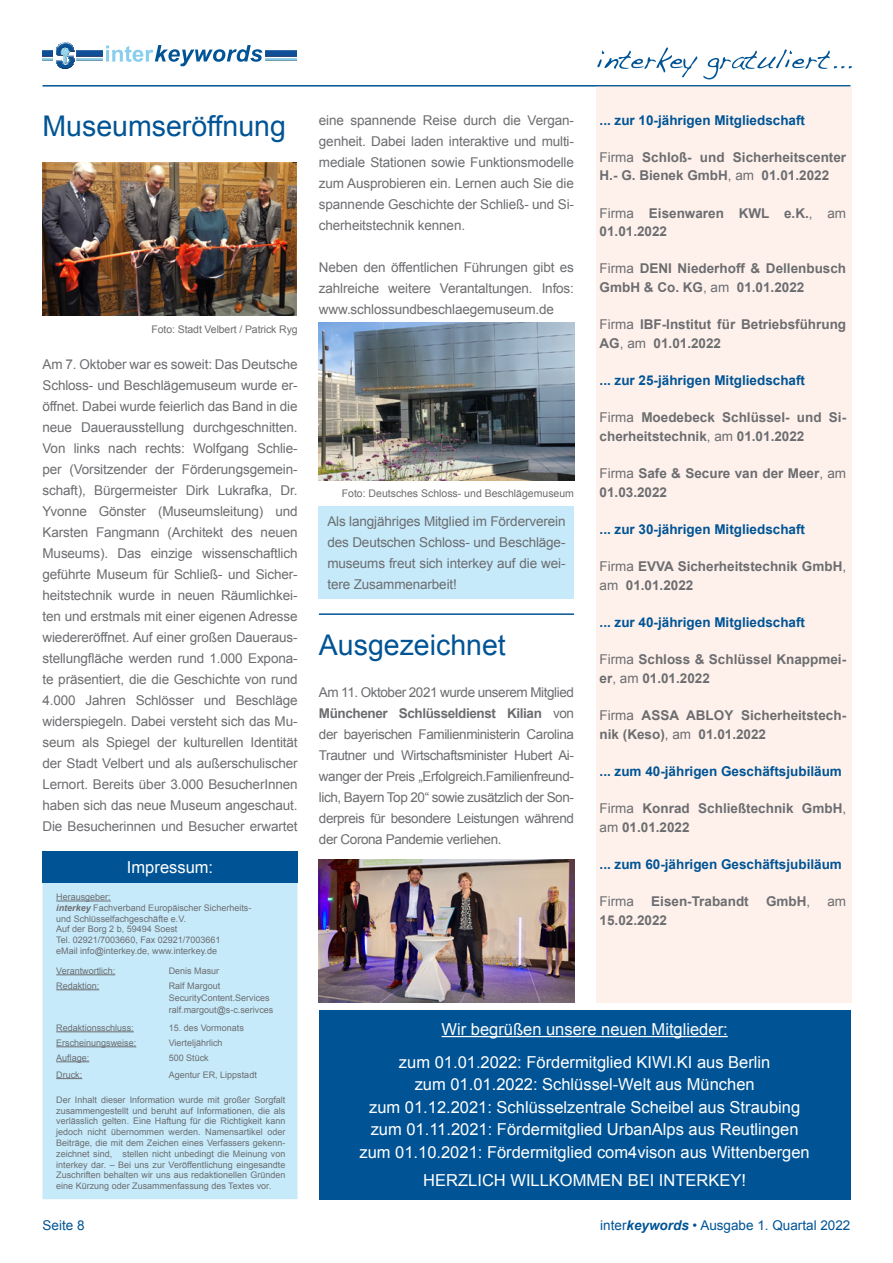
<style>
.page{position:relative;width:893px;height:1263px;background:#fff}
.page>*{position:absolute;margin:0;border:0;box-sizing:border-box;transform-origin:0 0}
.t1{font:28.5px "Arial";color:#005495}
.t2{font:16.5px "Arial";color:#fff}
.t3{font:13.5px/21px "Arial";letter-spacing:-.01em;color:#6c6d70;text-align:justify}
.t4{font:700 13.5px/18.6px "Arial";color:#6c6d70}
.t5{font:700 13.5px "Arial";color:#005495}
.t6{font:13.5px "Arial";color:#005495}
.t7{font:10.5px "Arial";color:#6c6d70}
.t8{font:9px/10.8px "Arial";color:#6c6d70;text-align:justify}
.s1{font-weight:700;font-style:italic}
.s2{font-weight:700}
.s3{font-weight:400}
</style>
<div class="page">
<svg style="left:106px;top:45px;width:156px;height:21px"></svg>
<img style="left:77px;top:51px;width:26px;height:5px">
<img style="left:265px;top:51px;width:31px;height:5px">
<img style="left:265px;top:58px;width:31px;height:3px">
<svg style="left:43px;top:43px;width:31px;height:26px"></svg>
<hr style="left:43px;top:85px;width:807px;height:2px;background:#005495">
<svg style="left:597px;top:47px;width:255px;height:32px"></svg>
<div style="left:43px;top:878px;width:254px;height:321px;background:#c6eafa"></div>
<div style="left:43px;top:851px;width:255px;height:32px;background:#005495"></div>
<hr style="left:56px;top:901px;width:55px;height:1px;background:#6c6d70">
<hr style="left:56px;top:974px;width:59px;height:1px;background:#6c6d70">
<hr style="left:56px;top:989px;width:43px;height:1px;background:#6c6d70">
<hr style="left:56px;top:1031px;width:78px;height:1px;background:#6c6d70">
<hr style="left:56px;top:1046px;width:80px;height:1px;background:#6c6d70">
<hr style="left:56px;top:1061px;width:33px;height:1px;background:#6c6d70">
<svg style="left:56px;top:1078px;width:26px;height:1px"></svg>
<div style="left:596px;top:86px;width:255px;height:916px;background:#fef1ec"></div>
<div style="left:319px;top:1010px;width:531px;height:189px;background:#005495"></div>
<hr style="left:442px;top:1036px;width:286px;height:1px;background:#fff">
<img style="left:319px;top:323px;width:255px;height:157px">
<img style="left:43px;top:162px;width:253px;height:154px">
<img style="left:319px;top:859px;width:255px;height:143px">
<hr style="left:319px;top:613px;width:255px;height:2px;background:#005495">
<div style="left:319px;top:506px;width:255px;height:93px;background:#c6eafa"></div>
<p class="t1" style="left:43px;top:107px;width:245px">Museumseröffnung</p>
<p class="t7" style="left:152px;top:322px;width:148px">Foto: Stadt Velbert / Patrick Ryg</p>
<p class="t3" style="left:43px;top:354px;width:257px">Am 7. Oktober war es soweit: Das Deutsche Schloss- und Beschlägemuseum wurde er&shy;öffnet. Dabei wurde feierlich das Band in die neue Dauerausstellung durchgeschnitten.<br>Von links nach rechts: Wolfgang Schlie&shy;per (Vorsitzender der Förderungsgemein&shy;schaft), Bürgermeister Dirk Lukrafka, Dr.<br>Yvonne Gönster (Museumsleitung) und Karsten Fangmann (Architekt des neuen Museums). Das einzige wissenschaftlich geführte Museum für Schließ- und Sicher&shy;heitstechnik wurde in neuen Räumlichkei&shy;ten und erstmals mit einer eigenen Adresse wiedereröffnet. Auf einer großen Daueraus&shy;stellungfläche werden rund 1.000 Expona&shy;te präsentiert, die die Geschichte von rund 4.000 Jahren Schlösser und Beschläge widerspiegeln. Dabei versteht sich das Mu&shy;seum als Spiegel der kulturellen Identität der Stadt Velbert und als außerschulischer Lernort. Bereits über 3.000 BesucherInnen haben sich das neue Museum angeschaut.<br>Die Besucherinnen und Besucher erwartet</p>
<p class="t2" style="left:127px;top:856px;width:88px">Impressum:</p>
<p class="t8" style="left:56px;top:891px;width:56px">Herausgeber:</p>
<p class="t8" style="left:56px;top:902px;width:197px"><span class="s1">interkey</span> Fachverband Europäischer Sicherheits-</p>
<p class="t8" style="left:56px;top:913px;width:131px">und Schlüsselfachgeschäfte e.V.</p>
<p class="t8" style="left:56px;top:924px;width:123px">Auf der Borg 2 b, 59494 Soest</p>
<p class="t8" style="left:56px;top:935px;width:166px">Tel. 02921/7003660, Fax 02921/7003661</p>
<p class="t8" style="left:56px;top:945px;width:162px">eMail info@interkey.de, www.interkey.de</p>
<p class="t8" style="left:56px;top:965px;width:61px">Verantwortlich:</p>
<p class="t8" style="left:169px;top:965px;width:52px">Denis Masur</p>
<p class="t8" style="left:56px;top:980px;width:45px">Redaktion:</p>
<p class="t8" style="left:169px;top:980px;width:53px">Ralf Margout</p>
<p class="t8" style="left:169px;top:992px;width:103px">SecurityContent.Services</p>
<p class="t8" style="left:169px;top:1004px;width:106px">ralf.margout@s-c.serivces</p>
<p class="t8" style="left:56px;top:1022px;width:79px">Redaktionsschluss:</p>
<p class="t8" style="left:169px;top:1022px;width:77px">15. des Vormonats</p>
<p class="t8" style="left:56px;top:1037px;width:82px">Erscheinungsweise:</p>
<p class="t8" style="left:169px;top:1037px;width:55px">Vierteljährlich</p>
<p class="t8" style="left:56px;top:1052px;width:35px">Auflage:</p>
<p class="t8" style="left:169px;top:1052px;width:42px">500 Stück</p>
<p class="t8" style="left:56px;top:1069px;width:28px">Druck:</p>
<p class="t8" style="left:169px;top:1069px;width:90px">Agentur ER, Lippstadt</p>
<p class="t8" style="left:56px;top:1094px;width:231px">Der Inhalt dieser Information wurde mit großer Sorgfalt zusammengestellt und beruht auf Informationen, die als verlässlich gelten. Eine Haftung für die Richtigkeit kann jedoch nicht übernommen werden. Namensartikel oder Beiträge, die mit dem Zeichen eines Verfassers gekenn&shy;zeichnet sind, stellen nicht unbedingt die Meinung von interkey dar. – Bei uns zur Veröffentlichung eingesandte Zuschriften behalten wir uns aus redaktionellen Gründen eine Kürzung oder Zusammenfassung des Textes vor.</p>
<p class="t3" style="left:319px;top:110px;width:257px">eine spannende Reise durch die Vergan&shy;genheit. Dabei laden interaktive und multi&shy;mediale Stationen sowie Funktionsmodelle zum Ausprobieren ein. Lernen auch Sie die spannende Geschichte der Schließ- und Si&shy;cherheitstechnik kennen.</p>
<p class="t3" style="left:319px;top:257px;width:257px">Neben den öffentlichen Führungen gibt es zahlreiche weitere Verantaltungen. Infos: www.schlossundbeschlaegemuseum.de</p>
<p class="t7" style="left:342px;top:486px;width:234px">Foto: Deutsches Schloss- und Beschlägemuseum</p>
<p class="t3" style="left:327px;top:511px;width:240px">Als langjähriges Mitglied im Förderverein des Deutschen Schloss- und Beschläge&shy;museums freut sich interkey auf die wei&shy;tere Zusammenarbeit!</p>
<p class="t1" style="left:319px;top:627px;width:188px">Ausgezeichnet</p>
<p class="t3" style="left:319px;top:682px;width:257px">Am 11. Oktober 2021 wurde unserem Mitglied <span class="s2">Münchener Schlüsseldienst Kilian</span> von der bayerischen Familienministerin Carolina Trautner und Wirtschaftsminister Hubert Ai&shy;wanger der Preis „Erfolgreich.Familienfreund&shy;lich, Bayern Top 20“ sowie zusätzlich der Son&shy;derpreis für besondere Leistungen während der Corona Pandemie verliehen.</p>
<p class="t5" style="left:600px;top:111px;width:207px">... zur 10-jährigen Mitgliedschaft</p>
<p class="t4" style="left:600px;top:148px;width:248px"><span class="s3">Firma</span> Schloß- und Sicherheitscenter<br>H.- G. Bienek GmbH<span class="s3">, am</span> 01.01.2022</p>
<p class="t4" style="left:600px;top:204px;width:248px"><span class="s3">Firma</span> Eisenwaren KWL e.K.<span class="s3">, am<br></span>01.01.2022</p>
<p class="t4" style="left:600px;top:260px;width:248px"><span class="s3">Firma</span> DENI Niederhoff &amp; Dellenbusch<br>GmbH &amp; Co. KG<span class="s3">, am</span> 01.01.2022</p>
<p class="t4" style="left:600px;top:316px;width:248px"><span class="s3">Firma</span> IBF-Institut für Betriebsführung<br>AG<span class="s3">, am</span> 01.01.2022</p>
<p class="t5" style="left:600px;top:371px;width:207px">... zur 25-jährigen Mitgliedschaft</p>
<p class="t4" style="left:600px;top:409px;width:248px"><span class="s3">Firma</span> Moedebeck Schlüssel- und Si&shy;cherheitstechnik<span class="s3">, am</span> 01.01.2022</p>
<p class="t4" style="left:600px;top:464px;width:248px"><span class="s3">Firma</span> Safe &amp; Secure van der Meer<span class="s3">, am<br></span>01.03.2022</p>
<p class="t5" style="left:600px;top:520px;width:207px">... zur 30-jährigen Mitgliedschaft</p>
<p class="t4" style="left:600px;top:557px;width:248px"><span class="s3">Firma</span> EVVA Sicherheitstechnik GmbH<span class="s3">, am</span> 01.01.2022</p>
<p class="t5" style="left:600px;top:613px;width:207px">... zur 40-jährigen Mitgliedschaft</p>
<p class="t4" style="left:600px;top:650px;width:248px"><span class="s3">Firma</span> Schloss &amp; Schlüssel Knappmei&shy;er<span class="s3">, am</span> 01.01.2022</p>
<p class="t4" style="left:600px;top:706px;width:248px"><span class="s3">Firma</span> ASSA ABLOY Sicherheitstech&shy;nik (Keso)<span class="s3">, am</span> 01.01.2022</p>
<p class="t5" style="left:600px;top:762px;width:244px">... zum 40-jährigen Geschäftsjubiläum</p>
<p class="t4" style="left:600px;top:799px;width:248px"><span class="s3">Firma</span> Konrad Schließtechnik GmbH<span class="s3">, am</span> 01.01.2022</p>
<p class="t5" style="left:600px;top:855px;width:244px">... zum 60-jährigen Geschäftsjubiläum</p>
<p class="t3" style="left:600px;top:891px;width:36px">Firma</p>
<p class="t4" style="left:651px;top:892px;width:99px">Eisen-Trabandt</p>
<p class="t4" style="left:766px;top:892px;width:46px">GmbH<span class="s3">,</span></p>
<p class="t3" style="left:827px;top:891px;width:20px">am</p>
<p class="t4" style="left:600px;top:911px;width:69px">15.02.2022</p>
<p class="t2" style="left:442px;top:1018px;width:288px">Wir begrüßen unsere neuen Mitglieder:</p>
<p class="t2" style="left:399px;top:1051px;width:373px">zum 01.01.2022: Fördermitglied KIWI.KI aus Berlin</p>
<p class="t2" style="left:415px;top:1074px;width:341px">zum 01.01.2022: Schlüssel-Welt aus München</p>
<p class="t2" style="left:369px;top:1096px;width:433px">zum 01.12.2021: Schlüsselzentrale Scheibel aus Straubing</p>
<p class="t2" style="left:371px;top:1119px;width:429px">zum 01.11.2021: Fördermitglied UrbanAlps aus Reutlingen</p>
<p class="t2" style="left:359px;top:1141px;width:452px">zum 01.10.2021: Fördermitglied com4vison aus Wittenbergen</p>
<p class="t2" style="left:423px;top:1170px;width:324px">HERZLICH WILLKOMMEN BEI INTERKEY!</p>
<p class="t6" style="left:43px;top:1217px;width:44px">Seite 8</p>
<p class="t6" style="left:600px;top:1217px;width:252px">inter<span class="s1">keywords</span> • Ausgabe 1. Quartal 2022</p>
</div>
